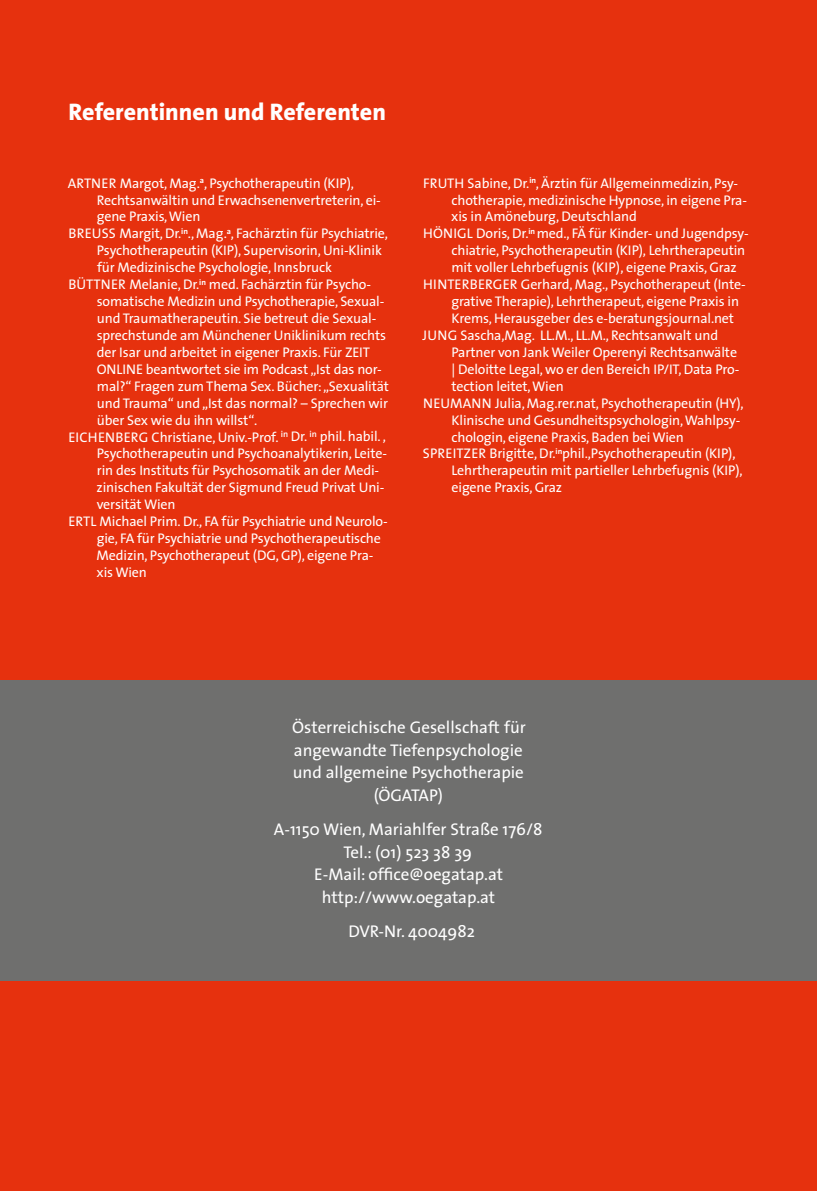
<style>
.page{position:relative;width:817px;height:1191px;background:#fff}
.page>*{position:absolute;margin:0;border:0;box-sizing:border-box;transform-origin:0 0}
.t1{font:800 24px "The Sans";color:#fff}
.t2{font:17px/22.6px "The Sans";color:#fff;text-align:center}
.t3{font:14px "The Sans";letter-spacing:-.01em;color:#fff}
</style>
<div class="page">
<div style="left:0;top:0;width:816px;height:1191px;background:#e6310e"></div>
<div style="left:0;top:680px;width:816px;height:301px;background:#6f6f6e"></div>
<h1 class="t1" style="left:69px;top:91px;width:319px">Referentinnen und Referenten</h1>
<p class="t3" style="left:68px;top:171px;width:287px">ARTNER Margot, Mag.<sup>a</sup>, Psychotherapeutin (KIP),</p>
<p class="t3" style="left:97px;top:188px;width:285px">Rechtsanwältin und Erwachsenenvertreterin, ei-</p>
<p class="t3" style="left:97px;top:205px;width:105px">gene Praxis, Wien</p>
<p class="t3" style="left:68px;top:222px;width:321px">BREUSS Margit, Dr.<sup>in</sup>., Mag.<sup>a</sup>, Fachärztin für Psychiatrie,</p>
<p class="t3" style="left:97px;top:239px;width:286px">Psychotherapeutin (KIP), Supervisorin, Uni-Klinik</p>
<p class="t3" style="left:97px;top:256px;width:236px">für Medizinische Psychologie, Innsbruck</p>
<p class="t3" style="left:68px;top:273px;width:304px">BÜTTNER Melanie, Dr.<sup>in</sup> med. Fachärztin für Psycho-</p>
<p class="t3" style="left:97px;top:290px;width:289px">somatische Medizin und Psychotherapie, Sexual-</p>
<p class="t3" style="left:97px;top:307px;width:281px">und Traumatherapeutin. Sie betreut die Sexual-</p>
<p class="t3" style="left:97px;top:323px;width:291px">sprechstunde am Münchener Uniklinikum rechts</p>
<p class="t3" style="left:97px;top:340px;width:274px">der Isar und arbeitet in eigener Praxis. Für ZEIT</p>
<p class="t3" style="left:97px;top:357px;width:286px">ONLINE beantwortet sie im Podcast „Ist das nor-</p>
<p class="t3" style="left:97px;top:374px;width:293px">mal?“ Fragen zum Thema Sex. Bücher: „Sexualität</p>
<p class="t3" style="left:97px;top:391px;width:292px">und Trauma“ und „Ist das normal? – Sprechen wir</p>
<p class="t3" style="left:97px;top:408px;width:162px">über Sex wie du ihn willst“.</p>
<p class="t3" style="left:68px;top:425px;width:319px">EICHENBERG Christiane, Univ.-Prof. <sup>in</sup> Dr. <sup>in</sup> phil. habil. ,</p>
<p class="t3" style="left:97px;top:442px;width:291px">Psychotherapeutin und Psychoanalytikerin, Leite-</p>
<p class="t3" style="left:97px;top:459px;width:284px">rin des Instituts für Psychosomatik an der Medi-</p>
<p class="t3" style="left:97px;top:476px;width:289px">zinischen Fakultät der Sigmund Freud Privat Uni-</p>
<p class="t3" style="left:97px;top:493px;width:80px">versität Wien</p>
<p class="t3" style="left:68px;top:510px;width:320px">ERTL Michael Prim. Dr., FA für Psychiatrie und Neurolo-</p>
<p class="t3" style="left:97px;top:526px;width:286px">gie, FA für Psychiatrie und Psychotherapeutische</p>
<p class="t3" style="left:97px;top:543px;width:278px">Medizin, Psychotherapeut (DG, GP), eigene Pra-</p>
<p class="t3" style="left:97px;top:560px;width:52px">xis Wien</p>
<p class="t3" style="left:423px;top:171px;width:316px">FRUTH Sabine, Dr.<sup>in</sup>, Ärztin für Allgemeinmedizin, Psy-</p>
<p class="t3" style="left:451px;top:188px;width:297px">chotherapie, medizinische Hypnose, in eigene Pra-</p>
<p class="t3" style="left:451px;top:205px;width:187px">xis in Amöneburg, Deutschland</p>
<p class="t3" style="left:423px;top:222px;width:327px">HÖNIGL Doris, Dr.<sup>in</sup> med., FÄ für Kinder- und Jugendpsy-</p>
<p class="t3" style="left:451px;top:239px;width:295px">chiatrie, Psychotherapeutin (KIP), Lehrtherapeutin</p>
<p class="t3" style="left:451px;top:256px;width:287px">mit voller Lehrbefugnis (KIP), eigene Praxis, Graz</p>
<p class="t3" style="left:423px;top:273px;width:324px">HINTERBERGER Gerhard, Mag., Psychotherapeut (Inte-</p>
<p class="t3" style="left:451px;top:290px;width:289px">grative Therapie), Lehrtherapeut, eigene Praxis in</p>
<p class="t3" style="left:451px;top:307px;width:284px">Krems, Herausgeber des e-beratungsjournal.net</p>
<p class="t3" style="left:422px;top:323px;width:297px">JUNG Sascha,Mag. LL.M., LL.M., Rechtsanwalt und</p>
<p class="t3" style="left:451px;top:340px;width:287px">Partner von Jank Weiler Operenyi Rechtsanwälte</p>
<p class="t3" style="left:451px;top:357px;width:289px">| Deloitte Legal, wo er den Bereich IP/IT, Data Pro-</p>
<p class="t3" style="left:451px;top:374px;width:114px">tection leitet, Wien</p>
<p class="t3" style="left:423px;top:391px;width:322px">NEUMANN Julia, Mag.rer.nat, Psychotherapeutin (HY),</p>
<p class="t3" style="left:451px;top:408px;width:290px">Klinische und Gesundheitspsychologin, Wahlpsy-</p>
<p class="t3" style="left:451px;top:425px;width:234px">chologin, eigene Praxis, Baden bei Wien</p>
<p class="t3" style="left:423px;top:442px;width:314px">SPREITZER Brigitte, Dr.<sup>in</sup>phil.,Psychotherapeutin (KIP),</p>
<p class="t3" style="left:451px;top:459px;width:293px">Lehrtherapeutin mit partieller Lehrbefugnis (KIP),</p>
<p class="t3" style="left:451px;top:476px;width:112px">eigene Praxis, Graz</p>
<p class="t2" style="left:292px;top:715px;width:235px">Österreichische Gesellschaft für angewandte Tiefenpsychologie und allgemeine Psychotherapie (ÖGATAP)</p>
<p class="t2" style="left:274px;top:817px;width:270px">A-1150 Wien, Mariahlfer Straße 176/8<br>Tel.: (01) 523 38 39<br>E-Mail: office@oegatap.at http://www.oegatap.at</p>
<p class="t2" style="left:348px;top:919px;width:128px">DVR-Nr. 4004982</p>
</div>
